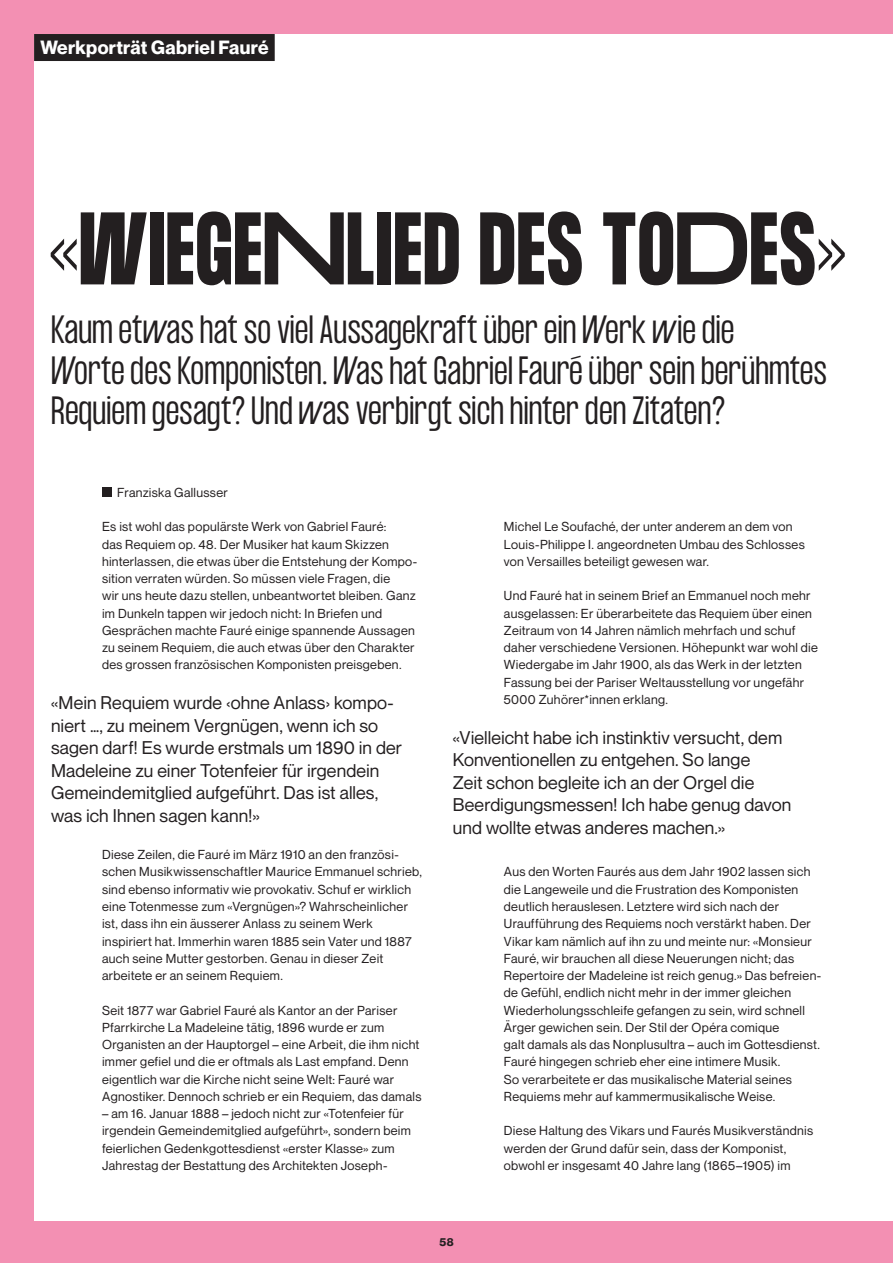
<style>
.page{position:relative;width:893px;height:1263px;background:#f390b3}
.page>*{position:absolute;margin:0;border:0;box-sizing:border-box;transform-origin:0 0}
.t1{font:700 90px "Formula Condensed";letter-spacing:.025em;color:#231f20}
.t2{font:300 34.5px/40.5px "Formula Condensed";color:#231f20}
.t3{font:700 18.75px "Neue Montreal";letter-spacing:.015em;color:#fff}
.t4{font:18px/22.5px "Neue Montreal";letter-spacing:.005em;color:#231f20}
.t5{font:12.75px/17.2px "Neue Montreal";letter-spacing:.025em;color:#231f20}
.t6{font:700 11.25px "Neue Montreal";color:#231f20}
</style>
<div class="page">
<div style="left:34px;top:34px;width:859px;height:1186px;background:#fff"></div>
<div style="left:102px;top:487px;width:10px;height:10px;background:#231f20"></div>
<div style="left:34px;top:34px;width:241px;height:27px;background:#231f20"></div>
<h3 class="t3" style="left:40px;top:35px;width:230px">Werkporträt Gabriel Fauré</h3>
<h1 class="t1" style="left:50px;top:195px;width:797px">«WIEGENLIED DES TODES»</h1>
<h2 class="t2" style="left:51px;top:311px;width:777px">Kaum etwas hat so viel Aussagekraft über ein Werk wie die<br>Worte des Komponisten. Was hat Gabriel Fauré über sein berühmtes<br>Requiem gesagt? Und was verbirgt sich hinter den Zitaten?</h2>
<p class="t5" style="left:117px;top:484px;width:112px">Franziska Gallusser</p>
<p class="t5" style="left:102px;top:518px;width:317px">Es ist wohl das populärste Werk von Gabriel Fauré:<br>das Requiem op. 48. Der Musiker hat kaum Skizzen hinterlassen, die etwas über die Entstehung der Kompo&shy;sition verraten würden. So müssen viele Fragen, die<br>wir uns heute dazu stellen, unbeantwortet bleiben. Ganz im Dunkeln tappen wir jedoch nicht: In Briefen und Gesprächen machte Fauré einige spannende Aussagen zu seinem Requiem, die auch etwas über den Charakter des grossen französischen Komponisten preisgeben.</p>
<p class="t4" style="left:51px;top:692px;width:353px">«Mein Requiem wurde ‹ohne Anlass› kompo&shy;niert …, zu meinem Vergnügen, wenn ich so sagen darf! Es wurde erstmals um 1890 in der Madeleine zu einer Totenfeier für irgendein Gemeindemitglied aufgeführt. Das ist alles, was ich Ihnen sagen kann!»</p>
<p class="t5" style="left:102px;top:846px;width:321px">Diese Zeilen, die Fauré im März 1910 an den französi&shy;schen Musikwissenschaftler Maurice Emmanuel schrieb, sind ebenso informativ wie provokativ. Schuf er wirklich eine Totenmesse zum «Vergnügen»? Wahrscheinlicher ist, dass ihn ein äusserer Anlass zu seinem Werk inspiriert hat. Immerhin waren 1885 sein Vater und 1887 auch seine Mutter gestorben. Genau in dieser Zeit arbeitete er an seinem Requiem.</p>
<p class="t5" style="left:102px;top:1001px;width:321px">Seit 1877 war Gabriel Fauré als Kantor an der Pariser Pfarrkirche La Madeleine tätig, 1896 wurde er zum Organisten an der Hauptorgel – eine Arbeit, die ihm nicht immer gefiel und die er oftmals als Last empfand. Denn eigentlich war die Kirche nicht seine Welt: Fauré war Agnostiker. Dennoch schrieb er ein Requiem, das damals</p>
<p class="t5" style="left:102px;top:1105px;width:310px">– am 16. Januar 1888 – jedoch nicht zur «Totenfeier für irgendein Gemeindemitglied aufgeführt», sondern beim feierlichen Gedenkgottesdienst «erster Klasse» zum Jahrestag der Bestattung des Architekten Joseph-</p>
<p class="t5" style="left:504px;top:518px;width:302px">Michel Le Soufaché, der unter anderem an dem von<br>Louis-Philippe I. angeordneten Umbau des Schlosses von Versailles beteiligt gewesen war.</p>
<p class="t5" style="left:504px;top:587px;width:315px">Und Fauré hat in seinem Brief an Emmanuel noch mehr ausgelassen: Er überarbeitete das Requiem über einen Zeitraum von 14 Jahren nämlich mehrfach und schuf daher verschiedene Versionen. Höhepunkt war wohl die Wiedergabe im Jahr 1900, als das Werk in der letzten Fassung bei der Pariser Weltausstellung vor ungefähr 5000 Zuhörer*innen erklang.</p>
<h3 class="t4" style="left:453px;top:726px;width:340px">«Vielleicht habe ich instinktiv versucht, dem Konventionellen zu entgehen. So lange<br>Zeit schon begleite ich an der Orgel die Beerdigungsmessen! Ich habe genug davon und wollte etwas anderes machen.»</h3>
<p class="t5" style="left:504px;top:863px;width:319px">Aus den Worten Faurés aus dem Jahr 1902 lassen sich die Langeweile und die Frustration des Komponisten deutlich herauslesen. Letztere wird sich nach der Uraufführung des Requiems noch verstärkt haben. Der Vikar kam nämlich auf ihn zu und meinte nur: «Monsieur Fauré, wir brauchen all diese Neuerungen nicht; das Repertoire der Madeleine ist reich genug.» Das befreien&shy;de Gefühl, endlich nicht mehr in der immer gleichen Wiederholungsschleife gefangen zu sein, wird schnell Ärger gewichen sein. Der Stil der Opéra comique<br>galt damals als das Nonplusultra – auch im Gottesdienst.<br>Fauré hingegen schrieb eher eine intimere Musik.<br>So verarbeitete er das musikalische Material seines Requiems mehr auf kammermusikalische Weise.</p>
<p class="t5" style="left:504px;top:1122px;width:311px">Diese Haltung des Vikars und Faurés Musikverständnis werden der Grund dafür sein, dass der Komponist, obwohl er insgesamt 40 Jahre lang (1865–1905) im</p>
<p class="t6" style="left:439px;top:1235px;width:16px">58</p>
</div>
